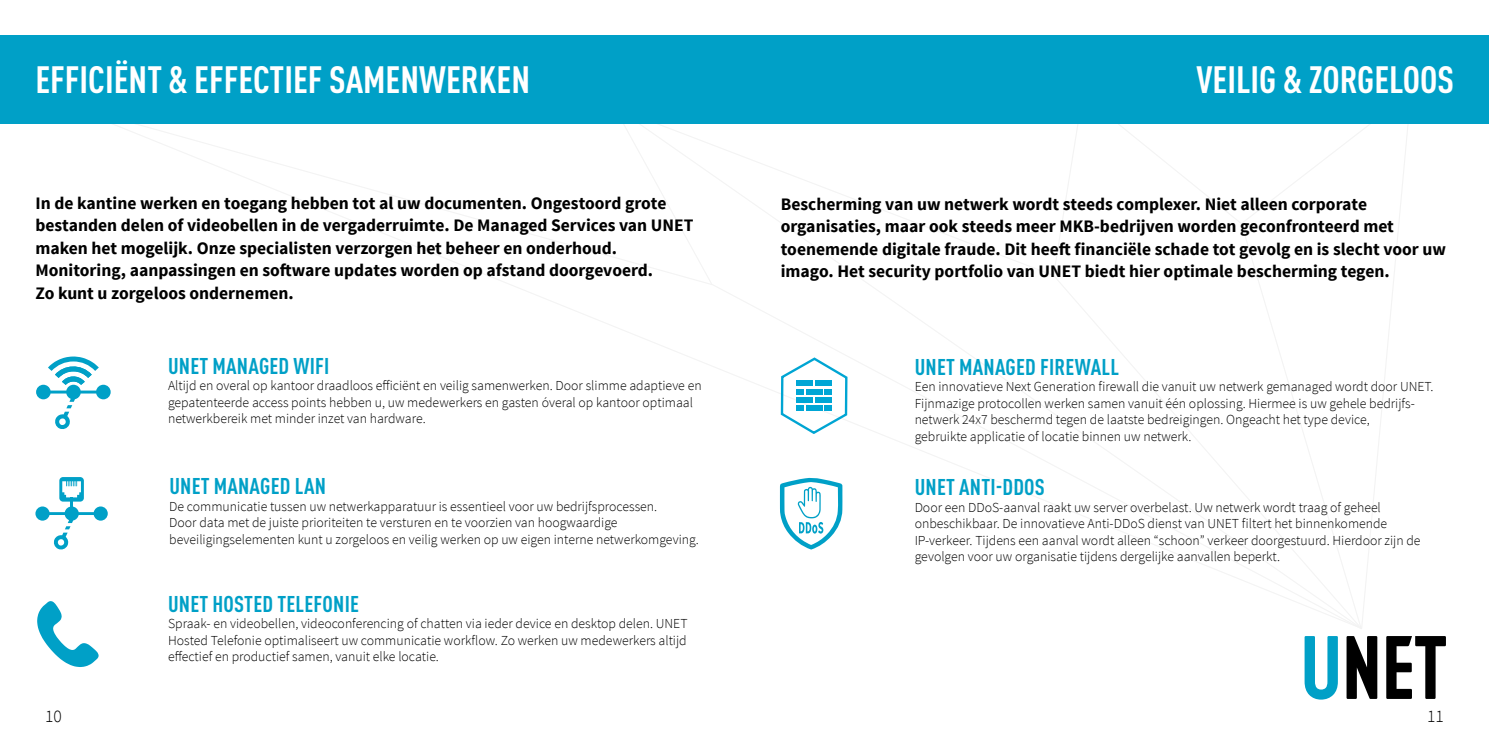
<style>
.page{position:relative;width:1489px;height:745px;background:#fff}
.page>*{position:absolute;margin:0;border:0;box-sizing:border-box;transform-origin:0 0}
.t1{font:700 condensed 37.5px "DINOT";color:#fff}
.t2{font:700 condensed 22.5px "DINOT";letter-spacing:.01em;color:#00a0c7}
.t3{font:700 17.5px/22.5px "Source Sans Pro";color:#000}
.t4{font:300 17.5px "Source Sans Pro";color:#000}
.t5{font:300 13.75px/16.5px "Source Sans Pro";color:#000}
</style>
<div class="page">
<svg style="left:610px;top:124px;width:103px;height:161px"></svg>
<svg style="left:1051px;top:274px;width:311px;height:355px"></svg>
<svg style="left:1304px;top:636px;width:33px;height:63px"></svg>
<svg style="left:1346px;top:636px;width:31px;height:62px"></svg>
<svg style="left:1386px;top:636px;width:59px;height:62px"></svg>
<div style="left:744px;top:35px;width:744px;height:89px;background:#00a0c7"></div>
<div style="left:0;top:35px;width:744px;height:89px;background:#00a0c7"></div>
<svg style="left:780px;top:357px;width:67px;height:76px"></svg>
<div style="left:796px;top:380px;width:16px;height:5px;background:#00a6d5"></div>
<div style="left:815px;top:380px;width:16px;height:5px;background:#00a6d5"></div>
<div style="left:796px;top:397px;width:16px;height:5px;background:#00a6d5"></div>
<div style="left:815px;top:397px;width:16px;height:5px;background:#00a6d5"></div>
<div style="left:805px;top:388px;width:17px;height:6px;background:#00a6d5"></div>
<div style="left:805px;top:405px;width:17px;height:6px;background:#00a6d5"></div>
<div style="left:796px;top:405px;width:7px;height:6px;background:#00a6d5"></div>
<div style="left:824px;top:405px;width:7px;height:6px;background:#00a6d5"></div>
<div style="left:796px;top:388px;width:7px;height:6px;background:#00a6d5"></div>
<div style="left:824px;top:388px;width:7px;height:6px;background:#00a6d5"></div>
<svg style="left:36px;top:356px;width:75px;height:73px"></svg>
<svg style="left:62px;top:374px;width:23px;height:10px"></svg>
<svg style="left:780px;top:477px;width:62px;height:72px"></svg>
<svg style="left:37px;top:601px;width:62px;height:65px"></svg>
<svg style="left:35px;top:477px;width:73px;height:73px"></svg>
<h1 class="t1" style="left:35px;top:52px;width:496px">EFFICIËNT &amp; EFFECTIEF SAMENWERKEN</h1>
<h1 class="t1" style="left:1196px;top:52px;width:259px">VEILIG &amp; ZORGELOOS</h1>
<p class="t3" style="left:35px;top:192px;width:659px">In de kantine werken en toegang hebben tot al uw documenten. Ongestoord grote bestanden delen of videobellen in de vergaderruimte. De Managed Services van UNET maken het mogelijk. Onze specialisten verzorgen het beheer en onderhoud.<br>Monitoring, aanpassingen en software updates worden op afstand doorgevoerd.<br>Zo kunt u zorgeloos ondernemen.</p>
<p class="t3" style="left:780px;top:193px;width:666px">Bescherming van uw netwerk wordt steeds complexer. Niet alleen corporate organisaties, maar ook steeds meer MKB-bedrijven worden geconfronteerd met toenemende digitale fraude. Dit heeft financiële schade tot gevolg en is slecht voor uw imago. Het security portfolio van UNET biedt hier optimale bescherming tegen.</p>
<h2 class="t2" style="left:168px;top:349px;width:163px">UNET MANAGED WIFI</h2>
<p class="t5" style="left:168px;top:377px;width:535px">Altijd en overal op kantoor draadloos efficiënt en veilig samenwerken. Door slimme adaptieve en gepatenteerde access points hebben u, uw medewerkers en gasten óveral op kantoor optimaal netwerkbereik met minder inzet van hardware.</p>
<h2 class="t2" style="left:169px;top:469px;width:158px">UNET MANAGED LAN</h2>
<p class="t5" style="left:169px;top:497px;width:531px">De communicatie tussen uw netwerkapparatuur is essentieel voor uw bedrijfsprocessen.<br>Door data met de juiste prioriteiten te versturen en te voorzien van hoogwaardige beveiligingselementen kunt u zorgeloos en veilig werken op uw eigen interne netwerkomgeving.</p>
<h2 class="t2" style="left:168px;top:586px;width:192px">UNET HOSTED TELEFONIE</h2>
<p class="t5" style="left:168px;top:615px;width:521px;text-align:justify">Spraak- en videobellen, videoconferencing of chatten via ieder device en desktop delen. UNET Hosted Telefonie optimaliseert uw communicatie workflow. Zo werken uw medewerkers altijd effectief en productief samen, vanuit elke locatie.</p>
<h2 class="t2" style="left:914px;top:350px;width:206px">UNET MANAGED FIREWALL</h2>
<p class="t5" style="left:914px;top:378px;width:520px">Een innovatieve Next Generation firewall die vanuit uw netwerk gemanaged wordt door UNET.<br>Fijnmazige protocollen werken samen vanuit één oplossing. Hiermee is uw gehele bedrijfs&shy;netwerk 24x7 beschermd tegen de laatste bedreigingen. Ongeacht het type device,<br>gebruikte applicatie of locatie binnen uw netwerk.</p>
<h2 class="t2" style="left:914px;top:470px;width:131px">UNET ANTI-DDOS</h2>
<p class="t5" style="left:914px;top:498px;width:507px">Door een DDoS-aanval raakt uw server overbelast. Uw netwerk wordt traag of geheel onbeschikbaar. De innovatieve Anti-DDoS dienst van UNET filtert het binnenkomende IP-verkeer. Tijdens een aanval wordt alleen “schoon” verkeer doorgestuurd. Hierdoor zijn de gevolgen voor uw organisatie tijdens dergelijke aanvallen beperkt.</p>
<p class="t4" style="left:45px;top:705px;width:18px">10</p>
<p class="t4" style="left:1426px;top:705px;width:18px">11</p>
</div>
